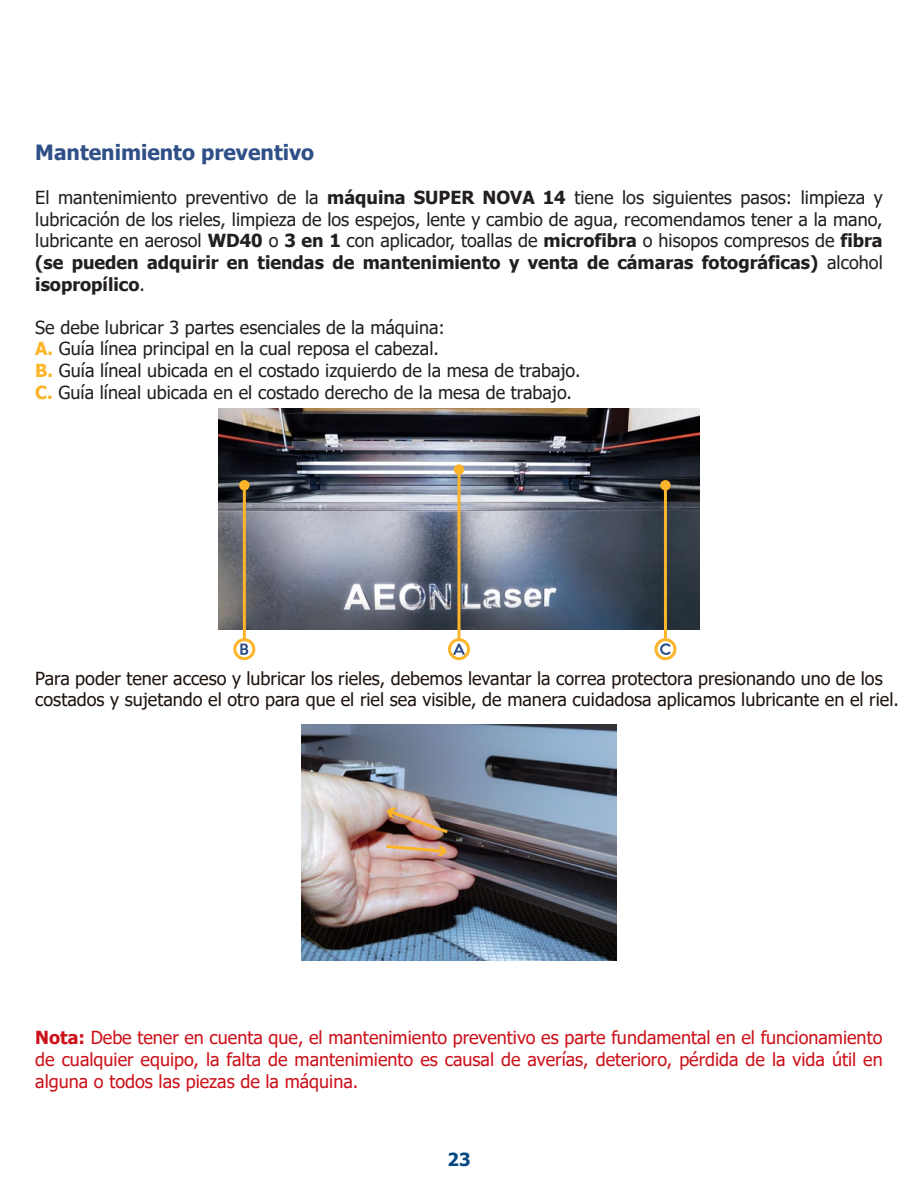
<style>
.page{position:relative;width:918px;height:1188px;background:#fff}
.page>*{position:absolute;margin:0;border:0;box-sizing:border-box;transform-origin:0 0}
.t1{font:700 21px "Tahoma";color:#2f4f87}
.t2{font:18px/21.6px "Tahoma";color:#231f20;text-align:justify}
.t3{font:18px/21.6px "Tahoma";color:#cc111a;text-align:justify}
.t4{font:18px/21.6px "Tahoma";color:#1f140f}
.t5{font:700 18px "Tahoma";color:#054881}
.s1{font-weight:700}
.s2{font-weight:700;color:#fcb42a}
</style>
<div class="page">
<img style="left:218px;top:409px;width:482px;height:220px">
<svg style="left:453px;top:644px;width:12px;height:11px"></svg>
<svg style="left:240px;top:644px;width:8px;height:11px"></svg>
<div style="left:454px;top:464px;width:10px;height:11px;background:#fcb42a;border-radius:50%"></div>
<hr style="left:458px;top:470px;width:2px;height:169px;background:#fcb42a">
<div style="left:448px;top:638px;width:22px;height:22px;border:3px solid #fcb428;border-radius:50%"></div>
<div style="left:660px;top:480px;width:11px;height:11px;background:#fcb42a;border-radius:50%"></div>
<hr style="left:664px;top:485px;width:3px;height:154px;background:#fcb42a">
<div style="left:654px;top:638px;width:22px;height:22px;border:3px solid #fcb428;border-radius:50%"></div>
<svg style="left:660px;top:643px;width:11px;height:12px"></svg>
<div style="left:239px;top:480px;width:11px;height:11px;background:#fcb42a;border-radius:50%"></div>
<hr style="left:243px;top:485px;width:3px;height:154px;background:#fcb42a">
<div style="left:233px;top:638px;width:22px;height:22px;border:3px solid #fcb428;border-radius:50%"></div>
<img style="left:302px;top:724px;width:314px;height:237px">
<svg style="left:386px;top:807px;width:65px;height:29px;background:#977764"></svg>
<svg style="left:383px;top:843px;width:64px;height:13px"></svg>
<p class="t1" style="left:35px;top:137px;width:280px">Mantenimiento preventivo</p>
<p class="t2" style="left:35px;top:188px;width:849px">El mantenimiento preventivo de la <span class="s1">máquina SUPER NOVA 14</span> tiene los siguientes pasos: limpieza y lubricación de los rieles, limpieza de los espejos, lente y cambio de agua, recomendamos tener a la mano, lubricante en aerosol <span class="s1">WD40</span> o <span class="s1">3 en 1</span> con aplicador, toallas de <span class="s1">microfibra</span> o hisopos compresos de <span class="s1">fibra (se pueden adquirir en tiendas de mantenimiento y venta de cámaras fotográficas)</span> alcohol <span class="s1">isopropílico</span>.</p>
<p class="t2" style="left:35px;top:317px;width:547px;text-align:left">Se debe lubricar 3 partes esenciales de la máquina:<br><span class="s2">A.</span> Guía línea principal en la cual reposa el cabezal.<br><span class="s2">B.</span> Guía líneal ubicada en el costado izquierdo de la mesa de trabajo.<br><span class="s2">C.</span> Guía líneal ubicada en el costado derecho de la mesa de trabajo.</p>
<p class="t4" style="left:35px;top:668px;width:865px">Para poder tener acceso y lubricar los rieles, debemos levantar la correa protectora presionando uno de los costados y sujetando el otro para que el riel sea visible, de manera cuidadosa aplicamos lubricante en el riel.</p>
<p class="t3" style="left:35px;top:1028px;width:849px"><span class="s1">Nota:</span> Debe tener en cuenta que, el mantenimiento preventivo es parte fundamental en el funcionamiento de cualquier equipo, la falta de mantenimiento es causal de averías, deterioro, pérdida de la vida útil en alguna o todos las piezas de la máquina.</p>
<p class="t5" style="left:448px;top:1147px;width:24px">23</p>
</div>
